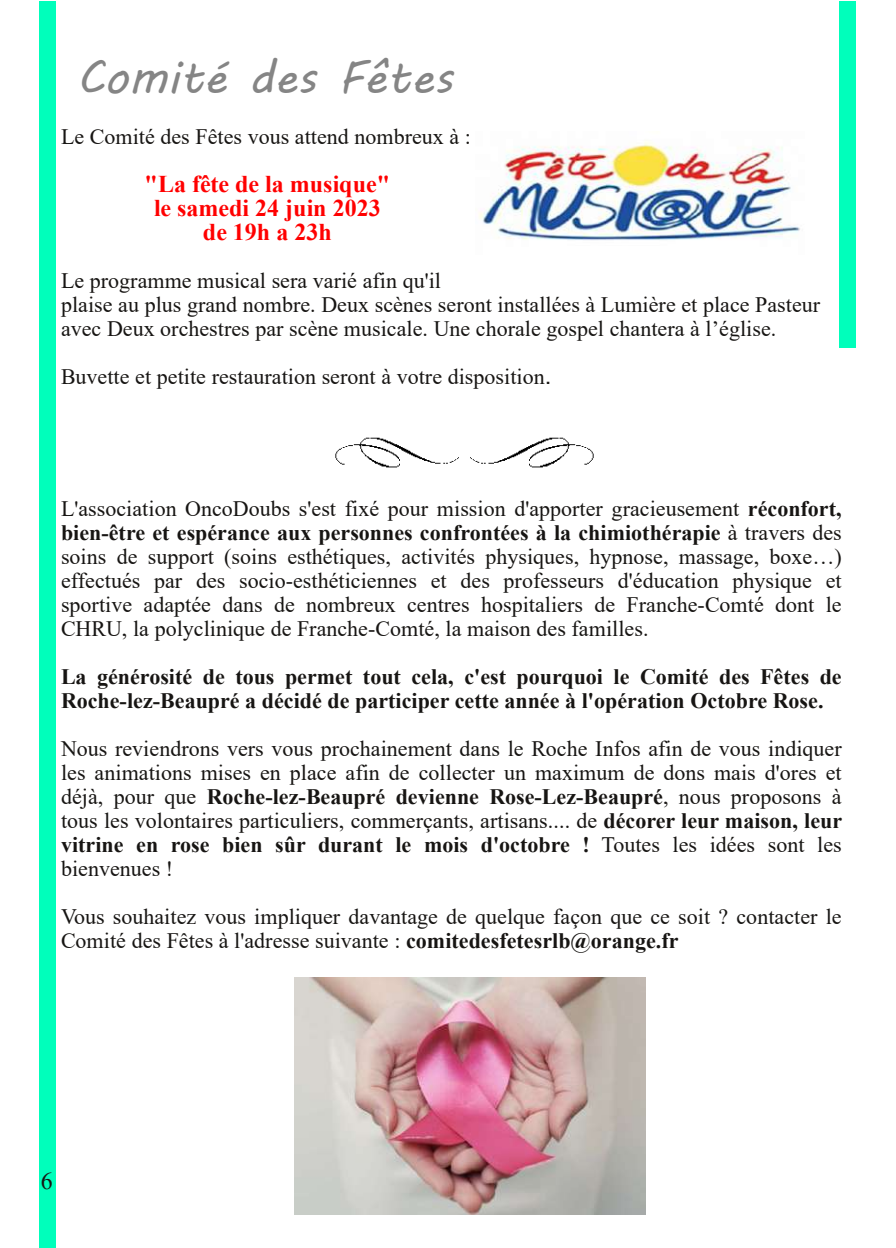
<style>
.page{position:relative;width:896px;height:1248px;background:#fff}
.page>*{position:absolute;margin:0;border:0;box-sizing:border-box;transform-origin:0 0}
.t1{font:46px "MV Boli";color:#858585}
.t2{font:700 24px/24px "Times New Roman";color:#f00;text-align:center}
.t3{font:24px "Times New Roman";color:#171513}
.t4{font:22px/24px "Times New Roman";color:#171513}
.t5{font:700 22px/24px "Times New Roman";color:#171513}
.s1{font-family:"Arial";font-size:24px}
.s2{font-weight:700}
</style>
<div class="page">
<div style="left:39px;top:1px;width:16px;height:1246px;background:#0fb"></div>
<div style="left:839px;top:1px;width:16px;height:347px;background:#0fb"></div>
<img style="left:479px;top:140px;width:321px;height:100px">
<img style="left:295px;top:977px;width:350px;height:237px">
<img style="left:335px;top:437px;width:259px;height:31px">
<h1 class="t1" style="left:77px;top:41px;width:377px">Comité des Fêtes</h1>
<p class="t4" style="left:61px;top:124px;width:411px">Le Comité des Fêtes vous attend nombreux à :</p>
<p class="t2" style="left:145px;top:172px;width:247px">"La fête de la musique" le samedi 24 juin 2023 de 19h a 23h</p>
<p class="t4" style="left:61px;top:268px;width:760px">Le programme musical sera varié afin qu'il<br>plaise au plus grand nombre. Deux scènes seront installées à Lumière et place Pasteur avec Deux orchestres par scène musicale. Une chorale gospel chantera à l’église.</p>
<p class="t4" style="left:61px;top:364px;width:492px">Buvette et petite restauration seront à votre disposition<span class="s1">.</span></p>
<p class="t4" style="left:61px;top:496px;width:782px;text-align:justify">L'association OncoDoubs s'est fixé pour mission d'apporter gracieusement <span class="s2">réconfort, bien-être et espérance aux personnes confrontées à la chimiothérapie</span> à travers des soins de support (soins esthétiques, activités physiques, hypnose, massage, boxe…) effectués par des socio-esthéticiennes et des professeurs d'éducation physique et sportive adaptée dans de nombreux centres hospitaliers de Franche-Comté dont le CHRU, la polyclinique de Franche-Comté, la maison des familles.</p>
<p class="t5" style="left:61px;top:664px;width:782px">La générosité de tous permet tout cela, c'est pourquoi le Comité des Fêtes de<br>Roche-lez-Beaupré a décidé de participer cette année à l'opération Octobre Rose.</p>
<p class="t4" style="left:61px;top:736px;width:782px;text-align:justify">Nous reviendrons vers vous prochainement dans le Roche Infos afin de vous indiquer les animations mises en place afin de collecter un maximum de dons mais d'ores et déjà, pour que <span class="s2">Roche-lez-Beaupré devienne Rose-Lez-Beaupré</span>, nous proposons à tous les volontaires particuliers, commerçants, artisans.... de <span class="s2">décorer leur maison, leur vitrine en rose bien sûr durant le mois d'octobre !</span> Toutes les idées sont les bienvenues !</p>
<p class="t4" style="left:61px;top:904px;width:782px">Vous souhaitez vous impliquer davantage de quelque façon que ce soit ? contacter le<br>Comité des Fêtes à l'adresse suivante : <span class="s2">comitedesfetesrlb@orange.fr</span></p>
<p class="t3" style="left:41px;top:1167px;width:13px">6</p>
</div>
